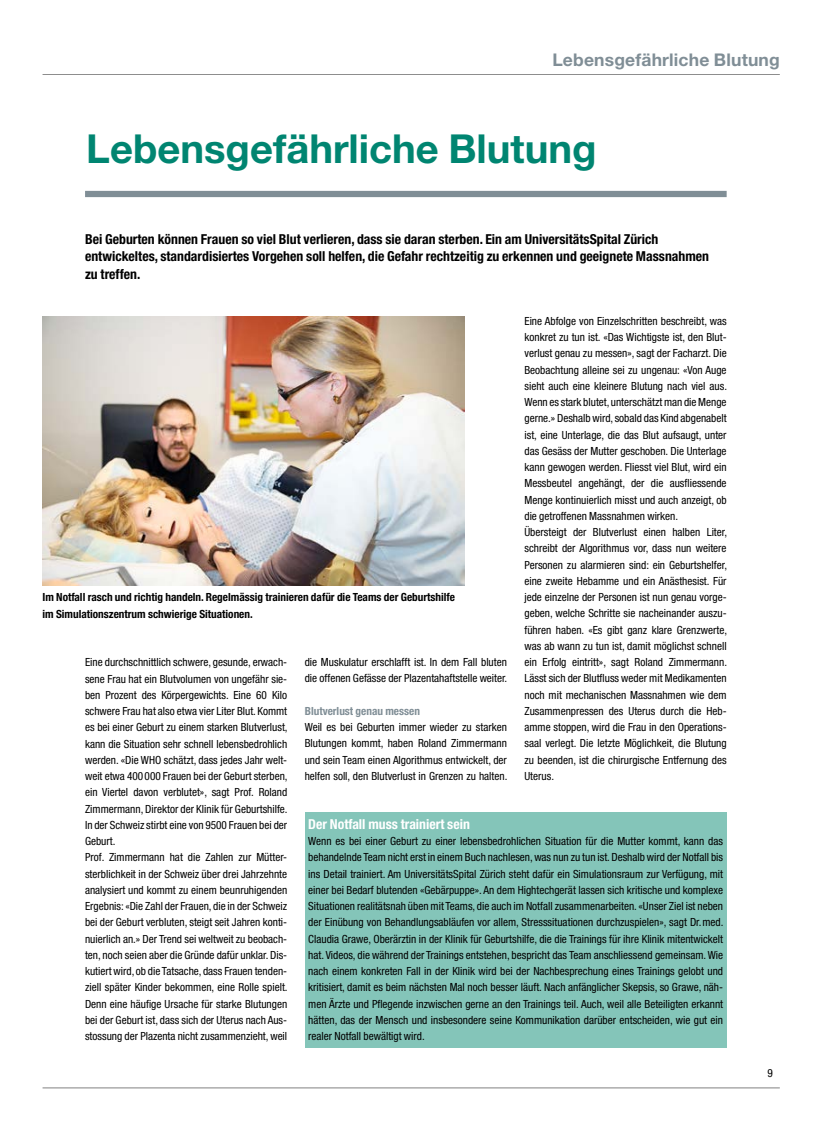
<style>
.page{position:relative;width:833px;height:1134px;background:#fff}
.page>*{position:absolute;margin:0;border:0;box-sizing:border-box;transform-origin:0 0}
.t1{font:700 40px "Helvetica Neue LT Std";color:#008571}
.t2{font:700 17.5px "Helvetica Neue LT Std";letter-spacing:.01em;color:#808e96}
.t3{font:700 condensed 13.75px/17.5px "Helvetica Neue LT Pro";color:#000}
.t4{font:700 condensed 13.75px "Helvetica Neue LT Pro";color:#fff}
.t5{font:condensed 11.25px/16.2px "Helvetica Neue LT Pro";color:#000}
.t6{font:700 condensed 11.25px/16.2px "Helvetica Neue LT Pro";color:#000}
.t7{font:700 condensed 11.25px "Helvetica Neue LT Pro";color:#808e96}
</style>
<div class="page">
<hr style="left:43px;top:1088px;width:737px;height:1px;background:#000">
<hr style="left:43px;top:74px;width:737px;height:1px;background:#000">
<img style="left:43px;top:317px;width:421px;height:268px">
<div style="left:85px;top:191px;width:641px;height:6px;background:#808e96"></div>
<div style="left:305px;top:813px;width:421px;height:235px;background:#84c5b9"></div>
<h2 class="t2" style="left:552px;top:49px;width:229px">Lebensgefährliche Blutung</h2>
<h1 class="t1" style="left:86px;top:124px;width:512px">Lebensgefährliche Blutung</h1>
<p class="t3" style="left:85px;top:230px;width:625px">Bei Geburten können Frauen so viel Blut verlieren, dass sie daran sterben. Ein am UniversitätsSpital Zürich entwickeltes, standardisiertes Vorgehen soll helfen, die Gefahr rechtzeitig zu erkennen und geeignete Massnahmen zu treffen.</p>
<p class="t5" style="left:524px;top:313px;width:204px">Eine Abfolge von Einzelschritten beschreibt, was konkret zu tun ist. «Das Wichtigste ist, den Blut&shy;verlust genau zu messen», sagt der Facharzt. Die Beobachtung alleine sei zu ungenau: «Von Auge sieht auch eine kleinere Blutung nach viel aus.<br>Wenn es stark blutet, unterschätzt man die Menge gerne.» Deshalb wird, sobald das Kind abgenabelt ist, eine Unterlage, die das Blut aufsaugt, unter das Gesäss der Mutter geschoben. Die Unterlage kann gewogen werden. Fliesst viel Blut, wird ein Messbeutel angehängt, der die ausfliessende Menge kontinuierlich misst und auch anzeigt, ob die getroffenen Massnahmen wirken.<br>Übersteigt der Blutverlust einen halben Liter, schreibt der Algorithmus vor, dass nun weitere Personen zu alarmieren sind: ein Geburtshelfer, eine zweite Hebamme und ein Anästhesist. Für jede einzelne der Personen ist nun genau vorge&shy;geben, welche Schritte sie nacheinander auszu&shy;führen haben. «Es gibt ganz klare Grenzwerte, was ab wann zu tun ist, damit möglichst schnell ein Erfolg eintritt», sagt Roland Zimmermann.<br>Lässt sich der Blutfluss weder mit Medikamenten noch mit mechanischen Massnahmen wie dem Zusammenpressen des Uterus durch die Heb&shy;amme stoppen, wird die Frau in den Operations&shy;saal verlegt. Die letzte Möglichkeit, die Blutung zu beenden, ist die chirurgische Entfernung des Uterus.</p>
<p class="t6" style="left:43px;top:589px;width:414px">Im Notfall rasch und richtig handeln. Regelmässig trainieren dafür die Teams der Geburtshilfe im Simulationszentrum schwierige Situationen.</p>
<p class="t5" style="left:85px;top:654px;width:204px">Eine durchschnittlich schwere, gesunde, erwach&shy;sene Frau hat ein Blutvolumen von ungefähr sie&shy;ben Prozent des Körpergewichts. Eine 60 Kilo schwere Frau hat also etwa vier Liter Blut. Kommt es bei einer Geburt zu einem starken Blutverlust, kann die Situation sehr schnell lebensbedrohlich werden. «Die WHO schätzt, dass jedes Jahr welt&shy;weit etwa 400 000 Frauen bei der Geburt sterben, ein Viertel davon verblutet», sagt Prof. Roland Zimmermann, Direktor der Klinik für Geburtshilfe.<br>In der Schweiz stirbt eine von 9500 Frauen bei der Geburt.<br>Prof. Zimmermann hat die Zahlen zur Mütter&shy;sterblichkeit in der Schweiz über drei Jahrzehnte analysiert und kommt zu einem beunruhigenden Ergebnis: «Die Zahl der Frauen, die in der Schweiz bei der Geburt verbluten, steigt seit Jahren konti&shy;nuierlich an.» Der Trend sei weltweit zu beobach&shy;ten, noch seien aber die Gründe dafür unklar. Dis&shy;kutiert wird, ob die Tatsache, dass Frauen tenden&shy;ziell später Kinder bekommen, eine Rolle spielt.<br>Denn eine häufige Ursache für starke Blutungen bei der Geburt ist, dass sich der Uterus nach Aus&shy;stossung der Plazenta nicht zusammenzieht, weil</p>
<p class="t5" style="left:305px;top:654px;width:204px">die Muskulatur erschlafft ist. In dem Fall bluten die offenen Gefässe der Plazentahaftstelle weiter.</p>
<p class="t7" style="left:305px;top:704px;width:117px">Blutverlust genau messen</p>
<p class="t5" style="left:305px;top:719px;width:204px;text-align:justify">Weil es bei Geburten immer wieder zu starken Blutungen kommt, haben Roland Zimmermann und sein Team einen Algorithmus entwickelt, der helfen soll, den Blutverlust in Grenzen zu halten.</p>
<p class="t4" style="left:308px;top:816px;width:163px">Der Notfall muss trainiert sein</p>
<p class="t5" style="left:308px;top:833px;width:417px;text-align:justify">Wenn es bei einer Geburt zu einer lebensbedrohlichen Situation für die Mutter kommt, kann das behandelnde Team nicht erst in einem Buch nachlesen, was nun zu tun ist. Deshalb wird der Notfall bis ins Detail trainiert. Am UniversitätsSpital Zürich steht dafür ein Simulationsraum zur Verfügung, mit einer bei Bedarf blutenden «Gebärpuppe». An dem Hightechgerät lassen sich kritische und komplexe Situationen realitätsnah üben mit Teams, die auch im Notfall zusammenarbeiten. «Unser Ziel ist neben der Einübung von Behandlungsabläufen vor allem, Stresssituationen durchzuspielen», sagt Dr.med.<br>Claudia Grawe, Oberärztin in der Klinik für Geburtshilfe, die die Trainings für ihre Klinik mitentwickelt hat. Videos, die während der Trainings entstehen, bespricht das Team anschliessend gemeinsam. Wie nach einem konkreten Fall in der Klinik wird bei der Nachbesprechung eines Trainings gelobt und kritisiert, damit es beim nächsten Mal noch besser läuft. Nach anfänglicher Skepsis, so Grawe, näh&shy;men Ärzte und Pflegende inzwischen gerne an den Trainings teil. Auch, weil alle Beteiligten erkannt hätten, das der Mensch und insbesondere seine Kommunikation darüber entscheiden, wie gut ein realer Notfall bewältigt wird.</p>
<p class="t5" style="left:767px;top:1065px;width:7px">9</p>
</div>
